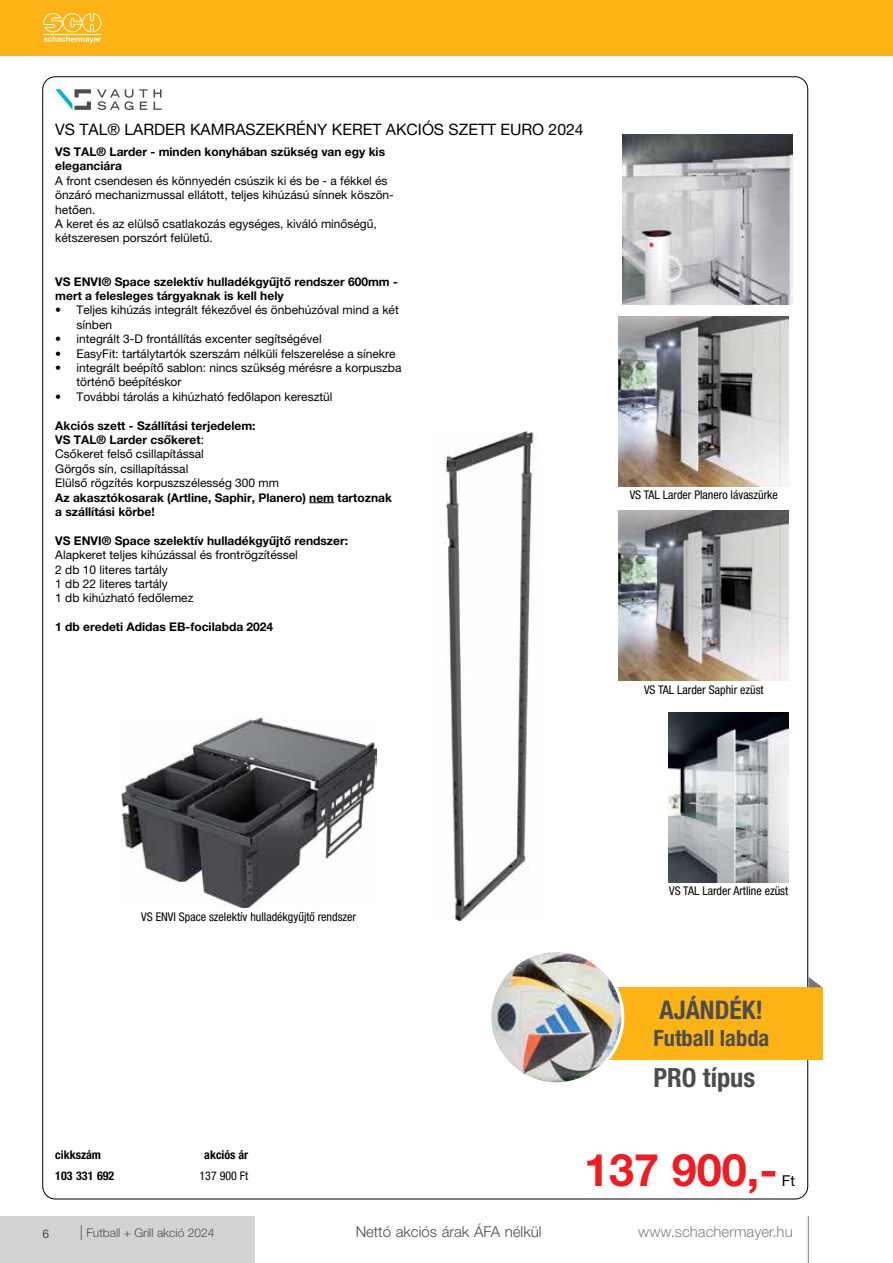
<style>
.page{position:relative;width:893px;height:1263px;background:#fff}
.page>*{position:absolute;margin:0;border:0;box-sizing:border-box;transform-origin:0 0}
.t1{font:700 45px "Helvetica Neue LT Pro";color:#ed1d24}
.t2{font:700 condensed 26.4px "Helvetica Neue LT Pro";color:#4d4d4f}
.t3{font:700 condensed 25.65px "Helvetica Neue LT Pro";color:#4d4d4f}
.t4{font:700 condensed 22.5px "Helvetica Neue LT Pro";color:#4d4d4f}
.t5{font:15.75px "Helvetica Neue LT Pro";color:#000}
.t6{font:300 15px "Helvetica Neue LT Pro";color:#4d4d4f}
.t7{font:300 15px "Helvetica Neue LT Pro";color:#808285}
.t8{font:15px "Helvetica Neue LT Pro";color:#000}
.t9{font:12px/14.4px "Helvetica Neue LT Pro";color:#000}
.t10{font:700 12px/14.4px "Helvetica Neue LT Pro";color:#000}
.t11{font:condensed 12px "Helvetica Neue LT Pro";color:#000}
.t12{font:700 condensed 12px "Helvetica Neue LT Pro";color:#000}
.t13{font:300 12px "Helvetica Neue LT Pro";color:#4d4d4f}
.t14{font:12px "Helvetica Neue LT Pro";color:#4d4d4f}
.s1{font-weight:700}
.s2{font-size:15px}
</style>
<div class="page">
<div style="left:0;top:0;width:893px;height:55px;background:#fcb316"></div>
<div style="left:0;top:1216px;width:255px;height:47px;background:#d1d3d4"></div>
<hr style="left:808px;top:1216px;width:1px;height:47px;background:#808285">
<svg style="left:43px;top:13px;width:59px;height:30px"></svg>
<hr style="left:43px;top:34px;width:59px;height:1px;background:#fff">
<svg style="left:309px;top:502px;width:25px;height:1px"></svg>
<svg style="left:154px;top:89px;width:8px;height:21px"></svg>
<svg style="left:139px;top:89px;width:9px;height:21px"></svg>
<svg style="left:97px;top:89px;width:36px;height:21px"></svg>
<svg style="left:55px;top:89px;width:36px;height:21px"></svg>
<img style="left:619px;top:316px;width:170px;height:170px">
<img style="left:619px;top:511px;width:170px;height:170px">
<img style="left:669px;top:712px;width:120px;height:170px">
<img style="left:121px;top:718px;width:255px;height:190px">
<img style="left:623px;top:135px;width:170px;height:170px">
<div style="left:597px;top:987px;width:225px;height:72px;background:#fcb316"></div>
<svg style="left:808px;top:977px;width:14px;height:10px"></svg>
<img style="left:490px;top:951px;width:133px;height:133px;border-radius:66px">
<div style="left:488px;top:949px;width:136px;height:136px;border:3px solid #fff;border-radius:50%"></div>
<img style="left:444px;top:431px;width:90px;height:490px">
<h3 class="t5" style="left:55px;top:120px;width:530px">VS TAL® LARDER KAMRASZEKRÉNY KERET AKCIÓS SZETT EURO 2024</h3>
<p class="t10" style="left:55px;top:144px;width:331px">VS TAL® Larder - minden konyhában szükség van egy kis eleganciára</p>
<p class="t9" style="left:55px;top:173px;width:340px">A front csendesen és könnyedén csúszik ki és be - a fékkel és önzáró mechanizmussal ellátott, teljes kihúzású sínnek köszön&shy;hetően.<br>A keret és az elülső csatlakozás egységes, kiváló minőségű, kétszeresen porszórt felületű.</p>
<p class="t10" style="left:55px;top:274px;width:344px">VS ENVI® Space szelektív hulladékgyűjtő rendszer 600mm - mert a felesleges tárgyaknak is kell hely</p>
<p class="t9" style="left:77px;top:303px;width:324px;text-indent:-21px">• Teljes kihúzás integrált fékezővel és önbehúzóval mind a két sínben</p>
<p class="t9" style="left:55px;top:331px;width:268px">• integrált 3-D frontállítás excenter segítségével</p>
<p class="t9" style="left:55px;top:346px;width:342px">• EasyFit: tartálytartók szerszám nélküli felszerelése a sínekre</p>
<p class="t9" style="left:77px;top:360px;width:326px;text-indent:-21px">• integrált beépítő sablon: nincs szükség mérésre a korpuszba történő beépítéskor</p>
<p class="t9" style="left:55px;top:389px;width:279px">• További tárolás a kihúzható fedőlapon keresztül</p>
<p class="t9" style="left:55px;top:418px;width:225px"><span class="s1">Akciós szett - Szállítási terjedelem:<br>VS TAL® Larder csőkeret</span>:<br>Csőkeret felső csillapítással<br>Görgős sín, csillapítással<br>Elülső rögzítés korpuszszélesség 300 mm</p>
<p class="t10" style="left:55px;top:490px;width:338px">Az akasztókosarak (Artline, Saphir, Planero) nem tartoznak a szállítási körbe!</p>
<p class="t10" style="left:55px;top:533px;width:294px">VS ENVI® Space szelektív hulladékgyűjtő rendszer:</p>
<p class="t9" style="left:55px;top:547px;width:244px">Alapkeret teljes kihúzással és frontrögzítéssel<br>2 db 10 literes tartály<br>1 db 22 literes tartály<br>1 db kihúzható fedőlemez</p>
<p class="t10" style="left:55px;top:619px;width:219px">1 db eredeti Adidas EB-focilabda 2024</p>
<p class="t11" style="left:630px;top:488px;width:150px">VS TAL Larder Planero lávaszürke</p>
<p class="t11" style="left:644px;top:683px;width:121px">VS TAL Larder Saphir ezüst</p>
<p class="t11" style="left:141px;top:909px;width:216px">VS ENVI Space szelektív hulladékgyűjtő rendszer</p>
<p class="t11" style="left:669px;top:884px;width:121px">VS TAL Larder Artline ezüst</p>
<h3 class="t3" style="left:659px;top:994px;width:105px">AJÁNDÉK!</h3>
<h3 class="t4" style="left:653px;top:1025px;width:118px">Futball labda</h3>
<h2 class="t2" style="left:653px;top:1062px;width:103px">PRO típus</h2>
<p class="t12" style="left:55px;top:1147px;width:47px">cikkszám</p>
<p class="t12" style="left:204px;top:1147px;width:45px">akciós ár</p>
<p class="t12" style="left:55px;top:1168px;width:61px">103 331 692</p>
<p class="t11" style="left:199px;top:1168px;width:50px">137 900 Ft</p>
<h1 class="t1" style="left:584px;top:1142px;width:195px">137 900,-</h1>
<p class="t8" style="left:782px;top:1172px;width:15px">Ft</p>
<p class="t14" style="left:43px;top:1226px;width:8px">6</p>
<p class="t13" style="left:80px;top:1226px;width:136px"><span class="s2">|</span> Futball + Grill akció 2024</p>
<p class="t6" style="left:355px;top:1223px;width:188px">Nettó akciós árak ÁFA nélkül</p>
<p class="t7" style="left:638px;top:1223px;width:156px">www.schachermayer.hu</p>
</div>
